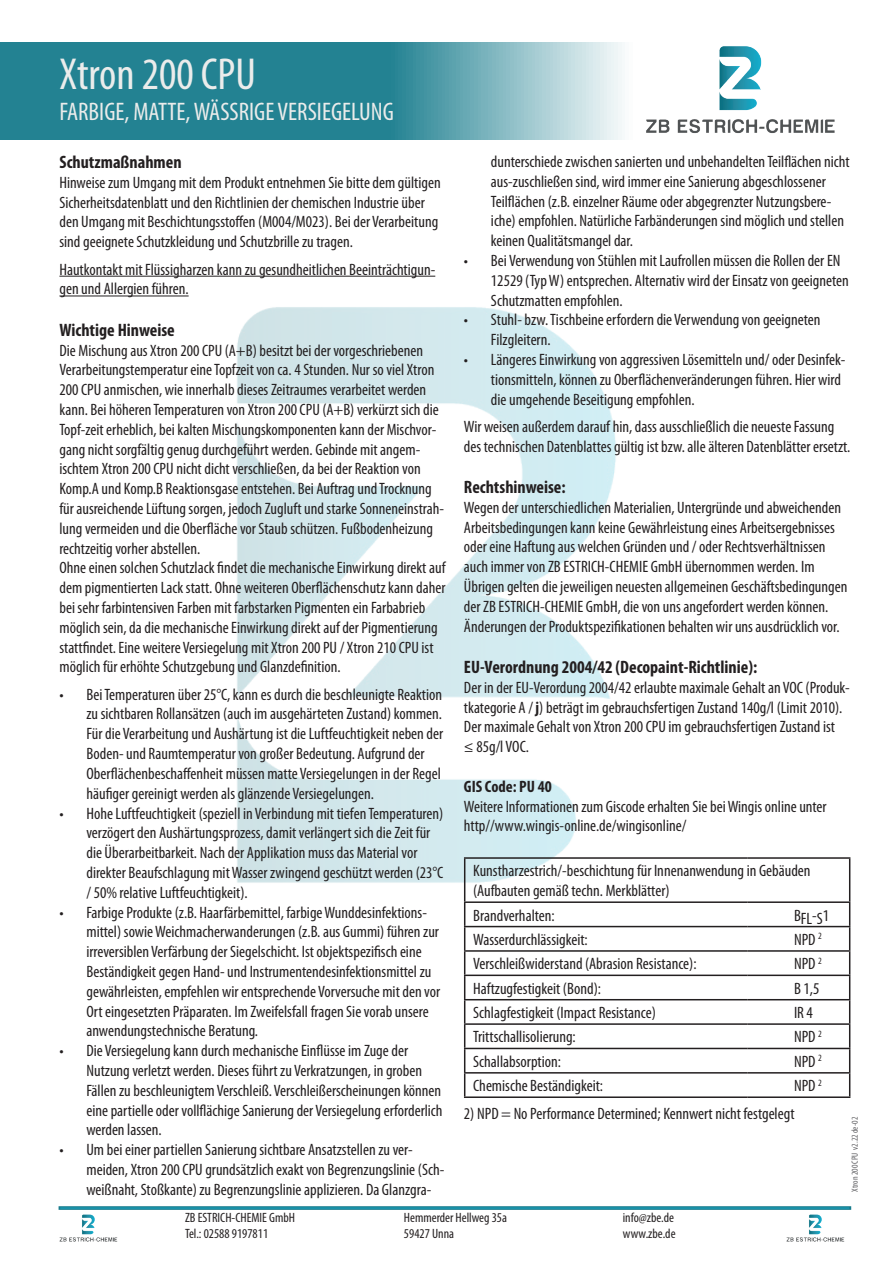
<style>
.page{position:relative;width:893px;height:1263px;background:#fff}
.page>*{position:absolute;margin:0;border:0;box-sizing:border-box;transform-origin:0 0}
.t1{font:condensed 45px "Myriad Pro";color:#ebeceb}
.t2{font:condensed 25.5px "Myriad Pro";color:#ebeceb}
.t3{font:700 condensed 18px "Myriad Pro";color:#231f20}
.t4{font:condensed 16.5px/19.8px "Myriad Pro";color:#231f20}
.t5{font:700 condensed 16.5px "Myriad Pro";color:#231f20}
.t6{font:condensed 13.5px/16.2px "Myriad Pro";color:#231f20}
.t7{font:condensed 9px "Myriad Pro";color:#636366}
.s1{font-weight:700}
</style>
<div class="page">
<img style="left:237px;top:307px;width:562px;height:628px">
<hr style="left:59px;top:276px;width:376px;height:1px;background:#231f20">
<hr style="left:59px;top:296px;width:130px;height:1px;background:#231f20">
<hr style="left:464px;top:857px;width:283px;height:2px;background:#231f20">
<hr style="left:464px;top:859px;width:1px;height:42px;background:#231f20">
<hr style="left:747px;top:857px;width:103px;height:2px;background:#231f20">
<hr style="left:849px;top:859px;width:1px;height:42px;background:#231f20">
<hr style="left:464px;top:901px;width:283px;height:2px;background:#231f20">
<hr style="left:747px;top:901px;width:103px;height:2px;background:#231f20">
<hr style="left:464px;top:926px;width:283px;height:1px;background:#231f20">
<hr style="left:747px;top:926px;width:103px;height:1px;background:#231f20">
<hr style="left:464px;top:950px;width:283px;height:2px;background:#231f20">
<hr style="left:747px;top:950px;width:103px;height:2px;background:#231f20">
<hr style="left:464px;top:974px;width:283px;height:2px;background:#231f20">
<hr style="left:747px;top:974px;width:103px;height:2px;background:#231f20">
<hr style="left:464px;top:999px;width:283px;height:1px;background:#231f20">
<hr style="left:747px;top:999px;width:103px;height:1px;background:#231f20">
<hr style="left:464px;top:1023px;width:283px;height:2px;background:#231f20">
<hr style="left:747px;top:1023px;width:103px;height:2px;background:#231f20">
<hr style="left:464px;top:1048px;width:283px;height:1px;background:#231f20">
<hr style="left:747px;top:1048px;width:103px;height:1px;background:#231f20">
<hr style="left:464px;top:1072px;width:283px;height:1px;background:#231f20">
<svg style="left:464px;top:903px;width:1px;height:193px"></svg>
<hr style="left:747px;top:1072px;width:103px;height:1px;background:#231f20">
<svg style="left:849px;top:903px;width:1px;height:193px"></svg>
<hr style="left:464px;top:1096px;width:283px;height:2px;background:#231f20">
<hr style="left:747px;top:1096px;width:103px;height:2px;background:#231f20">
<img style="left:59px;top:1214px;width:59px;height:28px">
<svg style="left:59px;top:1206px;width:792px;height:4px;background:#2c91a3"></svg>
<svg style="left:0;top:42px;width:622px;height:98px;background:#4998a5"></svg>
<img style="left:646px;top:46px;width:189px;height:87px">
<img style="left:786px;top:1214px;width:59px;height:28px">
<h1 class="t1" style="left:60px;top:47px;width:198px">Xtron 200 CPU</h1>
<h2 class="t2" style="left:60px;top:96px;width:336px">FARBIGE, MATTE, WÄSSRIGE VERSIEGELUNG</h2>
<p class="t3" style="left:59px;top:151px;width:124px">Schutzmaßnahmen</p>
<p class="t4" style="left:59px;top:172px;width:383px">Hinweise zum Umgang mit dem Produkt entnehmen Sie bitte dem gültigen Sicherheitsdatenblatt und den Richtlinien der chemischen Industrie über den Umgang mit Beschichtungsstoffen (M004/M023). Bei der Verarbeitung sind geeignete Schutzkleidung und Schutzbrille zu tragen.</p>
<p class="t4" style="left:59px;top:259px;width:377px">Hautkontakt mit Flüssigharzen kann zu gesundheitlichen Beeinträchtigun&shy;gen und Allergien führen.</p>
<p class="t3" style="left:59px;top:318px;width:117px">Wichtige Hinweise</p>
<p class="t4" style="left:59px;top:340px;width:387px">Die Mischung aus Xtron 200 CPU (A+B) besitzt bei der vorgeschriebenen Verarbeitungstemperatur eine Topfzeit von ca. 4 Stunden. Nur so viel Xtron 200 CPU anmischen, wie innerhalb dieses Zeitraumes verarbeitet werden kann. Bei höheren Temperaturen von Xtron 200 CPU (A+B) verkürzt sich die Topf-zeit erheblich, bei kalten Mischungskomponenten kann der Mischvor&shy;gang nicht sorgfältig genug durchgeführt werden. Gebinde mit angem&shy;ischtem Xtron 200 CPU nicht dicht verschließen, da bei der Reaktion von Komp.A und Komp.B Reaktionsgase entstehen. Bei Auftrag und Trocknung für ausreichende Lüftung sorgen, jedoch Zugluft und starke Sonneneinstrah&shy;lung vermeiden und die Oberfläche vor Staub schützen. Fußbodenheizung rechtzeitig vorher abstellen.<br>Ohne einen solchen Schutzlack findet die mechanische Einwirkung direkt auf dem pigmentierten Lack statt. Ohne weiteren Oberflächenschutz kann daher bei sehr farbintensiven Farben mit farbstarken Pigmenten ein Farbabrieb möglich sein, da die mechanische Einwirkung direkt auf der Pigmentierung stattfindet. Eine weitere Versiegelung mit Xtron 200 PU / Xtron 210 CPU ist möglich für erhöhte Schutzgebung und Glanzdefinition.</p>
<p class="t4" style="left:86px;top:684px;width:358px;text-indent:-27px">• Bei Temperaturen über 25°C, kann es durch die beschleunigte Reaktion zu sichtbaren Rollansätzen (auch im ausgehärteten Zustand) kommen.<br>Für die Verarbeitung und Aushärtung ist die Luftfeuchtigkeit neben der Boden- und Raumtemperatur von großer Bedeutung. Aufgrund der Oberflächenbeschaffenheit müssen matte Versiegelungen in der Regel häufiger gereinigt werden als glänzende Versiegelungen.</p>
<p class="t4" style="left:86px;top:803px;width:358px;text-indent:-27px">• Hohe Luftfeuchtigkeit (speziell in Verbindung mit tiefen Temperaturen) verzögert den Aushärtungsprozess, damit verlängert sich die Zeit für die Überarbeitbarkeit. Nach der Applikation muss das Material vor direkter Beaufschlagung mit Wasser zwingend geschützt werden (23°C / 50% relative Luftfeuchtigkeit).</p>
<p class="t4" style="left:86px;top:902px;width:355px;text-indent:-27px">• Farbige Produkte (z.B. Haarfärbemittel, farbige Wunddesinfektions&shy;mittel) sowie Weichmacherwanderungen (z.B. aus Gummi) führen zur irreversiblen Verfärbung der Siegelschicht. Ist objektspezifisch eine Beständigkeit gegen Hand- und Instrumentendesinfektionsmittel zu gewährleisten, empfehlen wir entsprechende Vorversuche mit den vor Ort eingesetzten Präparaten. Im Zweifelsfall fragen Sie vorab unsere anwendungstechnische Beratung.</p>
<p class="t4" style="left:86px;top:1040px;width:358px;text-indent:-27px">• Die Versiegelung kann durch mechanische Einflüsse im Zuge der Nutzung verletzt werden. Dieses führt zu Verkratzungen, in groben Fällen zu beschleunigtem Verschleiß. Verschleißerscheinungen können eine partielle oder vollflächige Sanierung der Versiegelung erforderlich werden lassen.</p>
<p class="t4" style="left:86px;top:1139px;width:359px;text-indent:-27px">• Um bei einer partiellen Sanierung sichtbare Ansatzstellen zu ver&shy;meiden, Xtron 200 CPU grundsätzlich exakt von Begrenzungslinie (Sch&shy;weißnaht, Stoßkante) zu Begrenzungslinie applizieren. Da Glanzgra-</p>
<p class="t4" style="left:491px;top:151px;width:360px">dunterschiede zwischen sanierten und unbehandelten Teilflächen nicht aus-zuschließen sind, wird immer eine Sanierung abgeschlossener Teilflächen (z.B. einzelner Räume oder abgegrenzter Nutzungsbere&shy;iche) empfohlen. Natürliche Farbänderungen sind möglich und stellen keinen Qualitätsmangel dar.</p>
<p class="t4" style="left:491px;top:250px;width:359px;text-indent:-27px">• Bei Verwendung von Stühlen mit Laufrollen müssen die Rollen der EN<br>12529 (Typ W) entsprechen. Alternativ wird der Einsatz von geeigneten<br>Schutzmatten empfohlen.</p>
<p class="t4" style="left:491px;top:310px;width:331px;text-indent:-27px">• Stuhl- bzw. Tischbeine erfordern die Verwendung von geeigneten<br>Filzgleitern.</p>
<p class="t4" style="left:491px;top:349px;width:356px;text-indent:-27px">• Längeres Einwirkung von aggressiven Lösemitteln und/ oder Desinfek&shy;tionsmitteln, können zu Oberflächenveränderungen führen. Hier wird die umgehende Beseitigung empfohlen.</p>
<p class="t4" style="left:464px;top:416px;width:388px">Wir weisen außerdem darauf hin, dass ausschließlich die neueste Fassung des technischen Datenblattes gültig ist bzw. alle älteren Datenblätter ersetzt.</p>
<p class="t3" style="left:464px;top:476px;width:103px">Rechtshinweise:</p>
<p class="t4" style="left:464px;top:497px;width:385px">Wegen der unterschiedlichen Materialien, Untergründe und abweichenden Arbeitsbedingungen kann keine Gewährleistung eines Arbeitsergebnisses oder eine Haftung aus welchen Gründen und / oder Rechtsverhältnissen auch immer von ZB ESTRICH-CHEMIE GmbH übernommen werden. Im Übrigen gelten die jeweiligen neuesten allgemeinen Geschäftsbedingungen der ZB ESTRICH-CHEMIE GmbH, die von uns angefordert werden können.<br>Änderungen der Produktspezifikationen behalten wir uns ausdrücklich vor.</p>
<p class="t3" style="left:464px;top:656px;width:295px">EU-Verordnung 2004/42 (Decopaint-Richtlinie):</p>
<p class="t4" style="left:464px;top:677px;width:387px">Der in der EU-Verordung 2004/42 erlaubte maximale Gehalt an VOC (Produk&shy;tkategorie A / <span class="s1">j</span>) beträgt im gebrauchsfertigen Zustand 140g/l (Limit 2010).<br>Der maximale Gehalt von Xtron 200 CPU im gebrauchsfertigen Zustand ist<br>≤ 85g/l VOC.</p>
<p class="t5" style="left:464px;top:776px;width:89px">GIS Code: PU 40</p>
<p class="t4" style="left:464px;top:796px;width:364px">Weitere Informationen zum Giscode erhalten Sie bei Wingis online unter http//www.wingis-online.de/wingisonline/</p>
<p class="t4" style="left:473px;top:861px;width:339px">Kunstharzestrich/-beschichtung für Innenanwendung in Gebäuden (Aufbauten gemäß techn. Merkblätter)</p>
<p class="t4" style="left:473px;top:905px;width:83px">Brandverhalten:</p>
<p class="t4" style="left:794px;top:906px;width:37px">BFL-S1</p>
<p class="t4" style="left:473px;top:929px;width:116px">Wasserdurchlässigkeit:</p>
<p class="t4" style="left:794px;top:929px;width:29px">NPD <sup>2</sup></p>
<p class="t4" style="left:473px;top:954px;width:225px">Verschleißwiderstand (Abrasion Resistance):</p>
<p class="t4" style="left:794px;top:954px;width:29px">NPD <sup>2</sup></p>
<p class="t4" style="left:473px;top:978px;width:129px">Haftzugfestigkeit (Bond):</p>
<p class="t4" style="left:794px;top:978px;width:27px">B 1,5</p>
<p class="t4" style="left:473px;top:1002px;width:184px">Schlagfestigkeit (Impact Resistance)</p>
<p class="t4" style="left:794px;top:1002px;width:20px">IR 4</p>
<p class="t4" style="left:473px;top:1027px;width:104px">Trittschallisolierung:</p>
<p class="t4" style="left:794px;top:1027px;width:29px">NPD <sup>2</sup></p>
<p class="t4" style="left:473px;top:1051px;width:89px">Schallabsorption:</p>
<p class="t4" style="left:794px;top:1051px;width:29px">NPD <sup>2</sup></p>
<p class="t4" style="left:473px;top:1076px;width:131px">Chemische Beständigkeit:</p>
<p class="t4" style="left:794px;top:1076px;width:29px">NPD <sup>2</sup></p>
<p class="t4" style="left:464px;top:1104px;width:332px">2) NPD = No Performance Determined; Kennwert nicht festgelegt</p>
<p class="t7" style="left:849px;top:1192px;width:77px;rotate:-90deg">Xtron 200 CPU v2.22 de-02</p>
<p class="t6" style="left:185px;top:1209px;width:112px">ZB ESTRICH-CHEMIE GmbH<br>Tel.: 02588 9197811</p>
<p class="t6" style="left:404px;top:1209px;width:105px">Hemmerder Hellweg 35a<br>59427 Unna</p>
<p class="t6" style="left:623px;top:1209px;width:54px">info@zbe.de www.zbe.de</p>
</div>
